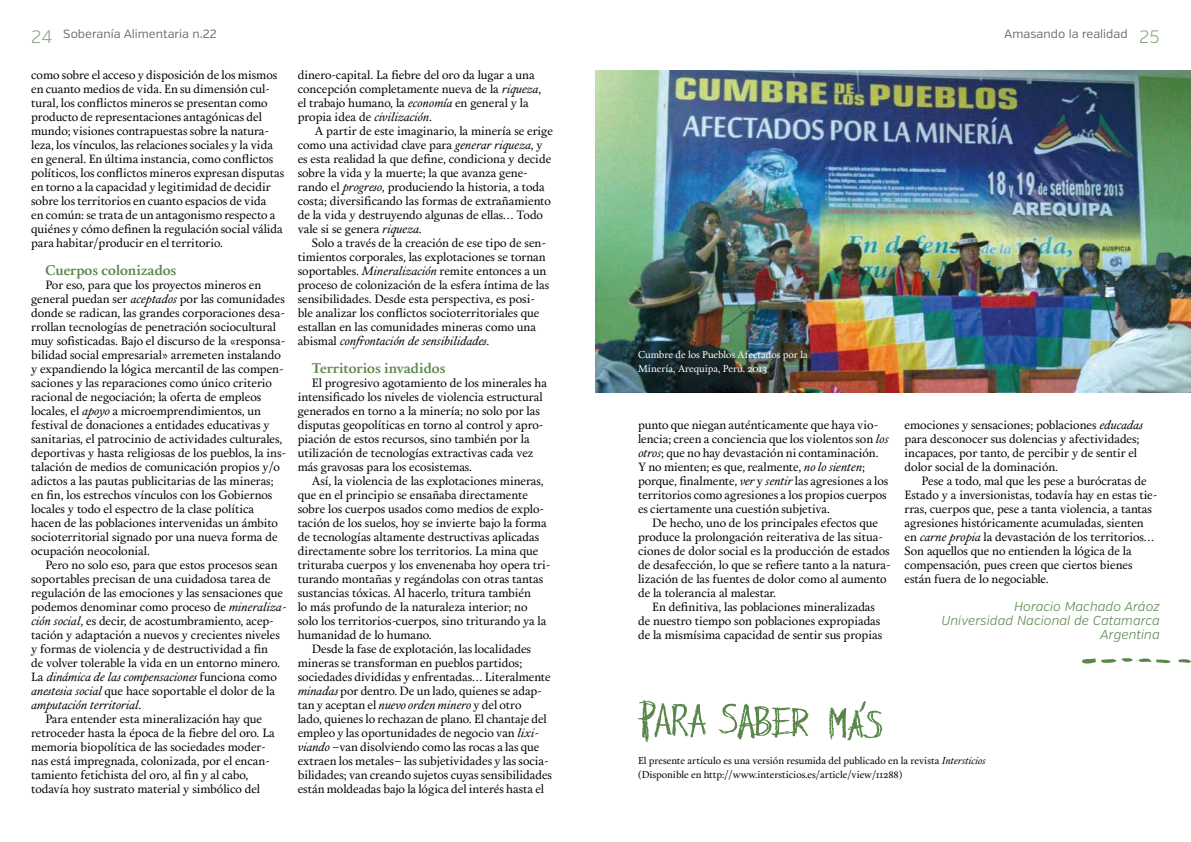
<style>
.page{position:relative;width:1191px;height:842px;background:#fff}
.page>*{position:absolute;margin:0;border:0;box-sizing:border-box;transform-origin:0 0}
.t1{font:700 14px "Calendas Plus";color:#59874b}
.t2{font:italic 300 13px/14px "Verb";color:#59874b;text-align:right}
.t3{font:12px/14px "Calendas Plus";color:#000}
.t4{font:italic 12px "Calendas Plus";color:#000}
.t5{font:12px "Verb";color:#706f6f}
.t6{font:12px "Calendas Plus";letter-spacing:-.02em;color:#000}
.t7{font:10px/14px "Calendas Plus";color:#000}
.t8{font:10px/14px "Calendas Plus";color:#fff}
.s1{font-weight:300;font-size:18px;color:#8bab81}
.s2{font-style:italic}
.s3{font-style:normal}
</style>
<div class="page">
<svg style="left:1081px;top:658px;width:89px;height:6px"></svg>
<svg style="left:1178px;top:659px;width:13px;height:4px"></svg>
<img style="left:595px;top:70px;width:596px;height:322px">
<svg style="left:638px;top:700px;width:68px;height:42px"></svg>
<svg style="left:829px;top:701px;width:53px;height:40px"></svg>
<svg style="left:718px;top:703px;width:90px;height:37px"></svg>
<p class="t5" style="left:31px;top:27px;width:187px"><span class="s1">24</span> Soberanía Alimentaria n.22</p>
<p class="t5" style="left:1004px;top:27px;width:157px">Amasando la realidad <span class="s1">25</span></p>
<p class="t3" style="left:31px;top:67px;width:254px">como sobre el acceso y disposición de los mismos en cuanto medios de vida. En su dimensión cul&shy;tural, los conflictos mineros se presentan como producto de representaciones antagónicas del mundo; visiones contrapuestas sobre la natura&shy;leza, los vínculos, las relaciones sociales y la vida en general. En última instancia, como conflictos políticos, los conflictos mineros expresan disputas en torno a la capacidad y legitimidad de decidir sobre los territorios en cuanto espacios de vida<br>en común: se trata de un antagonismo respecto a quiénes y cómo definen la regulación social válida para habitar/producir en el territorio.</p>
<p class="t1" style="left:45px;top:260px;width:132px">Cuerpos colonizados</p>
<p class="t3" style="left:31px;top:277px;width:256px;text-indent:14px">Por eso, para que los proyectos mineros en general puedan ser <span class="s2">aceptados</span> por las comunidades donde se radican, las grandes corporaciones desa&shy;rrollan tecnologías de penetración sociocultural muy sofisticadas. Bajo el discurso de la «responsa&shy;bilidad social empresarial» arremeten instalando y expandiendo la lógica mercantil de las compen&shy;saciones y las reparaciones como único criterio racional de negociación; la oferta de empleos locales, el <span class="s2">apoyo</span> a microemprendimientos, un festival de donaciones a entidades educativas y sanitarias, el patrocinio de actividades culturales, deportivas y hasta religiosas de los pueblos, la ins&shy;talación de medios de comunicación propios y/o adictos a las pautas publicitarias de las mineras; en fin, los estrechos vínculos con los Gobiernos locales y todo el espectro de la clase política hacen de las poblaciones intervenidas un ámbito socioterritorial signado por una nueva forma de ocupación neocolonial.</p>
<p class="t3" style="left:45px;top:557px;width:234px">Pero no solo eso, para que estos procesos sean</p>
<p class="t3" style="left:31px;top:571px;width:241px">soportables precisan de una cuidadosa tarea de</p>
<p class="t3" style="left:31px;top:585px;width:253px">regulación de las emociones y las sensaciones que</p>
<p class="t3" style="left:31px;top:599px;width:257px">podemos denominar como proceso de <span class="s2">mineraliza-</span></p>
<p class="t3" style="left:31px;top:613px;width:244px"><span class="s2">ción social</span>, es decir, de acostumbramiento, acep-</p>
<p class="t6" style="left:31px;top:626px;width:250px">tación y adaptación a nuevos y crecientes niveles</p>
<p class="t3" style="left:31px;top:641px;width:238px">y formas de violencia y de destructividad a fin</p>
<p class="t3" style="left:31px;top:655px;width:250px">de volver tolerable la vida en un entorno minero.</p>
<p class="t4" style="left:31px;top:668px;width:247px"><span class="s3">La</span> dinámica de las compensaciones <span class="s3">funciona como</span></p>
<p class="t3" style="left:31px;top:683px;width:245px"><span class="s2">anestesia social</span> que hace soportable el dolor de la</p>
<p class="t4" style="left:31px;top:696px;width:112px">amputación territorial<span class="s3">.</span></p>
<p class="t3" style="left:45px;top:711px;width:218px">Para entender esta mineralización hay que</p>
<p class="t3" style="left:31px;top:725px;width:245px">retroceder hasta la época de la fiebre del oro. La</p>
<p class="t3" style="left:31px;top:739px;width:236px">memoria biopolítica de las sociedades moder-</p>
<p class="t3" style="left:31px;top:753px;width:240px">nas está impregnada, colonizada, por el encan-</p>
<p class="t3" style="left:31px;top:767px;width:219px">tamiento fetichista del oro, al fin y al cabo,</p>
<p class="t3" style="left:31px;top:781px;width:230px">todavía hoy sustrato material y simbólico del</p>
<p class="t3" style="left:298px;top:67px;width:245px">dinero-capital. La fiebre del oro da lugar a una concepción completamente nueva de la <span class="s2">riqueza</span>, el trabajo humano, la <span class="s2">economía</span> en general y la propia idea de <span class="s2">civilización</span>.</p>
<p class="t3" style="left:298px;top:123px;width:257px;text-indent:17px">A partir de este imaginario, la minería se erige como una actividad clave para <span class="s2">generar riqueza</span>, y es esta realidad la que define, condiciona y decide sobre la vida y la muerte; la que avanza gene&shy;rando el <span class="s2">progreso</span>, produciendo la historia, a toda costa; diversificando las formas de extrañamiento de la vida y destruyendo algunas de ellas… Todo vale si se genera <span class="s2">riqueza</span>.</p>
<p class="t3" style="left:298px;top:235px;width:253px;text-indent:14px">Solo a través de la creación de ese tipo de sen&shy;timientos corporales, las explotaciones se tornan soportables. <span class="s2">Mineralización</span> remite entonces a un proceso de colonización de la esfera íntima de las sensibilidades. Desde esta perspectiva, es posi&shy;ble analizar los conflictos socioterritoriales que estallan en las comunidades mineras como una abismal <span class="s2">confrontación de sensibilidades</span>.</p>
<p class="t1" style="left:312px;top:358px;width:135px">Territorios invadidos</p>
<p class="t3" style="left:298px;top:375px;width:251px;text-indent:14px">El progresivo agotamiento de los minerales ha intensificado los niveles de violencia estructural generados en torno a la minería; no solo por las disputas geopolíticas en torno al control y apro&shy;piación de estos recursos, sino también por la utilización de tecnologías extractivas cada vez más gravosas para los ecosistemas.</p>
<p class="t3" style="left:312px;top:473px;width:233px">Así, la violencia de las explotaciones mineras,</p>
<p class="t3" style="left:298px;top:487px;width:232px">que en el principio se ensañaba directamente</p>
<p class="t3" style="left:298px;top:501px;width:247px">sobre los cuerpos usados como medios de explo-</p>
<p class="t3" style="left:298px;top:515px;width:250px">tación de los suelos, hoy se invierte bajo la forma</p>
<p class="t3" style="left:298px;top:529px;width:243px">de tecnologías altamente destructivas aplicadas</p>
<p class="t3" style="left:298px;top:543px;width:242px">directamente sobre los territorios. La mina que</p>
<p class="t3" style="left:298px;top:557px;width:254px">trituraba cuerpos y los envenenaba hoy opera tri-</p>
<p class="t3" style="left:298px;top:571px;width:247px">turando montañas y regándolas con otras tantas</p>
<p class="t3" style="left:298px;top:585px;width:235px">sustancias tóxicas. Al hacerlo, tritura también</p>
<p class="t3" style="left:298px;top:599px;width:231px">lo más profundo de la naturaleza interior; no</p>
<p class="t3" style="left:298px;top:613px;width:250px">solo los territorios-cuerpos, sino triturando ya la</p>
<p class="t3" style="left:298px;top:627px;width:136px">humanidad de lo humano.</p>
<p class="t3" style="left:312px;top:641px;width:221px">Desde la fase de explotación, las localidades</p>
<p class="t3" style="left:298px;top:655px;width:226px">mineras se transforman en pueblos partidos;</p>
<p class="t3" style="left:298px;top:669px;width:255px">sociedades divididas y enfrentadas… Literalmente</p>
<p class="t3" style="left:298px;top:683px;width:245px"><span class="s2">minadas</span> por dentro. De un lado, quienes se adap-</p>
<p class="t3" style="left:298px;top:697px;width:225px">tan y aceptan el <span class="s2">nuevo orden minero</span> y del otro</p>
<p class="t3" style="left:298px;top:711px;width:250px">lado, quienes lo rechazan de plano. El chantaje del</p>
<p class="t3" style="left:298px;top:725px;width:242px">empleo y las oportunidades de negocio van <span class="s2">lixi-</span></p>
<p class="t3" style="left:298px;top:739px;width:243px"><span class="s2">viando</span> –van disolviendo como las rocas a las que</p>
<p class="t3" style="left:298px;top:753px;width:252px">extraen los metales– las subjetividades y las socia-</p>
<p class="t3" style="left:298px;top:767px;width:256px">bilidades; van creando sujetos cuyas sensibilidades</p>
<p class="t3" style="left:298px;top:781px;width:248px">están moldeadas bajo la lógica del interés hasta el</p>
<p class="t8" style="left:638px;top:347px;width:171px">Cumbre de los Pueblos Afectados por la<br>Minería, Arequipa, Perú. 2013</p>
<p class="t3" style="left:638px;top:417px;width:252px">punto que niegan auténticamente que haya vio&shy;lencia; creen a conciencia que los violentos son <span class="s2">los otros</span>; que no hay devastación ni contaminación.<br>Y no mienten; es que, realmente, <span class="s2">no lo sienten</span>; porque, finalmente, <span class="s2">ver</span> y <span class="s2">sentir</span> las agresiones a los territorios como agresiones a los propios cuerpos es ciertamente una cuestión subjetiva.</p>
<p class="t3" style="left:638px;top:515px;width:254px;text-indent:14px">De hecho, uno de los principales efectos que produce la prolongación reiterativa de las situa&shy;ciones de dolor social es la producción de estados de desafección, lo que se refiere tanto a la natura&shy;lización de las fuentes de dolor como al aumento de la tolerancia al malestar.</p>
<p class="t3" style="left:638px;top:599px;width:246px;text-align:center">En definitiva, las poblaciones mineralizadas<br>de nuestro tiempo son poblaciones expropiadas de la mismísima capacidad de sentir sus propias</p>
<p class="t3" style="left:904px;top:417px;width:240px">emociones y sensaciones; poblaciones <span class="s2">educadas </span>para desconocer sus dolencias y afectividades; incapaces, por tanto, de percibir y de sentir el dolor social de la dominación.</p>
<p class="t3" style="left:904px;top:473px;width:254px;text-indent:17px">Pese a todo, mal que les pese a burócratas de Estado y a inversionistas, todavía hay en estas tie&shy;rras, cuerpos que, pese a tanta violencia, a tantas agresiones históricamente acumuladas, sienten en <span class="s2">carne propia</span> la devastación de los territorios… Son aquellos que no entienden la lógica de la compensación, pues creen que ciertos bienes están fuera de lo negociable.</p>
<p class="t2" style="left:941px;top:600px;width:220px">Horacio Machado Aráoz<br>Universidad Nacional de Catamarca<br>Argentina</p>
<p class="t7" style="left:638px;top:753px;width:349px">El presente artículo es una versión resumida del publicado en la revista <span class="s2">Intersticios </span>(Disponible en http://www.intersticios.es/article/view/11288)</p>
</div>
